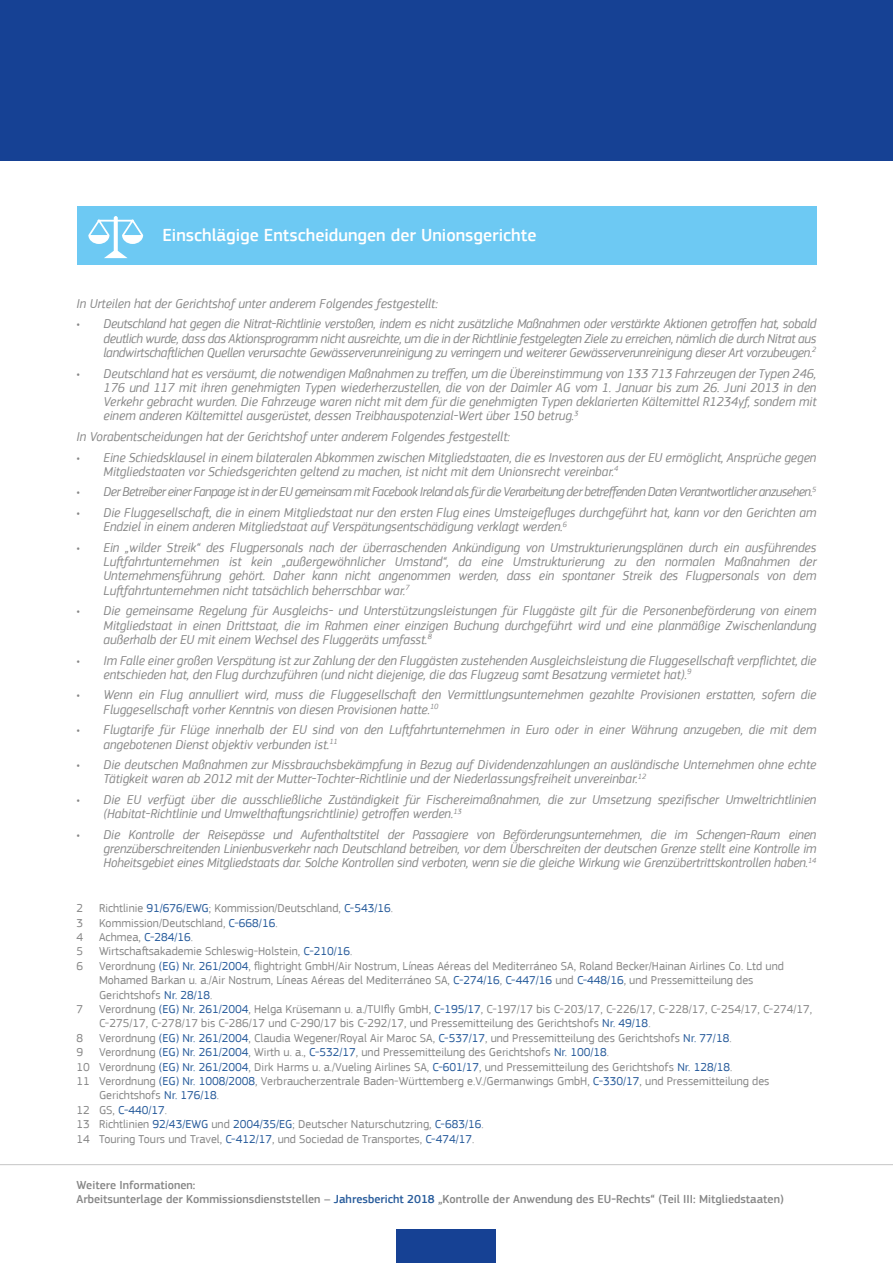
<style>
.page{position:relative;width:893px;height:1263px;background:#fff}
.page>*{position:absolute;margin:0;border:0;box-sizing:border-box;transform-origin:0 0}
.t1{font:500 18px "EC Square Sans Pro";color:#fff}
.t2{font:italic 13.5px/14.2px "EC Square Sans Pro";color:#878787;scale:.95 1}
.t3{font:italic 13.5px "EC Square Sans Pro";letter-spacing:-.04em;color:#878787;scale:.95 1}
.t4{font:12px/14.4px "EC Square Sans Pro";color:#878787}
.t5{font:500 12px/14.4px "EC Square Sans Pro";color:#878787}
.t6{font:12px "EC Square Sans Pro";color:#275b9b}
.s1{color:#275b9b}
.s2{color:#878787}
</style>
<div class="page">
<hr style="left:0;top:1164px;width:893px;height:1px;background:#c6c6c6">
<div style="left:0;top:0;width:893px;height:160px;background:#164194"></div>
<div style="left:77px;top:207px;width:739px;height:58px;background:#6dc9f3"></div>
<svg style="left:88px;top:216px;width:55px;height:42px"></svg>
<div style="left:397px;top:1229px;width:99px;height:34px;background:#164194"></div>
<h1 class="t1" style="left:162px;top:225px;width:376px">Einschlägige Entscheidungen der Unionsgerichte</h1>
<p class="t2" style="left:77px;top:296px;width:382px">In Urteilen hat der Gerichtshof unter anderem Folgendes festgestellt:</p>
<p class="t2" style="left:104px;top:317px;width:752px;text-align:justify;text-indent:-27px">• Deutschland hat gegen die Nitrat-Richtlinie verstoßen, indem es nicht zusätzliche Maßnahmen oder verstärkte Aktionen getroffen hat, sobald deutlich wurde, dass das Aktionsprogramm nicht ausreichte, um die in der Richtlinie festgelegten Ziele zu erreichen, nämlich die durch Nitrat aus landwirtschaftlichen Quellen verursachte Gewässerverunreinigung zu verringern und weiterer Gewässerverunreinigung dieser Art vorzubeugen.<sup>2</sup></p>
<p class="t2" style="left:104px;top:366px;width:752px;text-align:justify;text-indent:-27px">• Deutschland hat es versäumt, die notwendigen Maßnahmen zu treffen, um die Übereinstimmung von 133 713 Fahrzeugen der Typen 246, 176 und 117 mit ihren genehmigten Typen wiederherzustellen, die von der Daimler AG vom 1. Januar bis zum 26. Juni 2013 in den Verkehr gebracht wurden. Die Fahrzeuge waren nicht mit dem für die genehmigten Typen deklarierten Kältemittel R1234yf, sondern mit einem anderen Kältemittel ausgerüstet, dessen Treibhauspotenzial-Wert über 150 betrug.<sup>3</sup></p>
<p class="t2" style="left:77px;top:429px;width:458px">In Vorabentscheidungen hat der Gerichtshof unter anderem Folgendes festgestellt:</p>
<p class="t2" style="left:104px;top:450px;width:752px;text-indent:-27px">• Eine Schiedsklausel in einem bilateralen Abkommen zwischen Mitgliedstaaten, die es Investoren aus der EU ermöglicht, Ansprüche gegen<br>Mitgliedstaaten vor Schiedsgerichten geltend zu machen, ist nicht mit dem Unionsrecht vereinbar.<sup>4</sup></p>
<p class="t3" style="left:77px;top:484px;width:780px">• Der Betreiber einer Fanpage ist in der EU gemeinsam mit Facebook Ireland als für die Verarbeitung der betreffenden Daten Verantwortlicher anzusehen.<sup>5</sup></p>
<p class="t2" style="left:104px;top:506px;width:752px;text-indent:-27px">• Die Fluggesellschaft, die in einem Mitgliedstaat nur den ersten Flug eines Umsteigefluges durchgeführt hat, kann vor den Gerichten am<br>Endziel in einem anderen Mitgliedstaat auf Verspätungsentschädigung verklagt werden.<sup>6</sup></p>
<p class="t2" style="left:104px;top:540px;width:752px;text-align:justify;text-indent:-27px">• Ein „wilder Streik“ des Flugpersonals nach der überraschenden Ankündigung von Umstrukturierungsplänen durch ein ausführendes Luftfahrtunternehmen ist kein „außergewöhnlicher Umstand“, da eine Umstrukturierung zu den normalen Maßnahmen der Unternehmensführung gehört. Daher kann nicht angenommen werden, dass ein spontaner Streik des Flugpersonals von dem Luftfahrtunternehmen nicht tatsächlich beherrschbar war.<sup>7</sup></p>
<p class="t2" style="left:104px;top:604px;width:752px;text-align:justify;text-indent:-27px">• Die gemeinsame Regelung für Ausgleichs- und Unterstützungsleistungen für Fluggäste gilt für die Personenbeförderung von einem Mitgliedstaat in einen Drittstaat, die im Rahmen einer einzigen Buchung durchgeführt wird und eine planmäßige Zwischenlandung außerhalb der EU mit einem Wechsel des Fluggeräts umfasst.<sup>8</sup></p>
<p class="t2" style="left:104px;top:653px;width:752px;text-indent:-27px">• Im Falle einer großen Verspätung ist zur Zahlung der den Fluggästen zustehenden Ausgleichsleistung die Fluggesellschaft verpflichtet, die entschieden hat, den Flug durchzuführen (und nicht diejenige, die das Flugzeug samt Besatzung vermietet hat).<sup>9</sup></p>
<p class="t2" style="left:104px;top:688px;width:752px;text-indent:-27px">• Wenn ein Flug annulliert wird, muss die Fluggesellschaft den Vermittlungsunternehmen gezahlte Provisionen erstatten, sofern die<br>Fluggesellschaft vorher Kenntnis von diesen Provisionen hatte.<sup>10</sup></p>
<p class="t2" style="left:104px;top:723px;width:752px;text-indent:-27px">• Flugtarife für Flüge innerhalb der EU sind von den Luftfahrtunternehmen in Euro oder in einer Währung anzugeben, die mit dem angebotenen Dienst objektiv verbunden ist.<sup>11</sup></p>
<p class="t2" style="left:104px;top:758px;width:752px;text-indent:-27px">• Die deutschen Maßnahmen zur Missbrauchsbekämpfung in Bezug auf Dividendenzahlungen an ausländische Unternehmen ohne echte<br>Tätigkeit waren ab 2012 mit der Mutter-Tochter-Richtlinie und der Niederlassungsfreiheit unvereinbar.<sup>12</sup></p>
<p class="t2" style="left:104px;top:792px;width:752px;text-indent:-27px">• Die EU verfügt über die ausschließliche Zuständigkeit für Fischereimaßnahmen, die zur Umsetzung spezifischer Umweltrichtlinien (Habitat-Richtlinie und Umwelthaftungsrichtlinie) getroffen werden.<sup>13</sup></p>
<p class="t2" style="left:104px;top:827px;width:752px;text-align:justify;text-indent:-27px">• Die Kontrolle der Reisepässe und Aufenthaltstitel der Passagiere von Beförderungsunternehmen, die im Schengen-Raum einen grenzüberschreitenden Linienbusverkehr nach Deutschland betreiben, vor dem Überschreiten der deutschen Grenze stellt eine Kontrolle im Hoheitsgebiet eines Mitgliedstaats dar. Solche Kontrollen sind verboten, wenn sie die gleiche Wirkung wie Grenzübertrittskontrollen haben.<sup>14</sup></p>
<p class="t4" style="left:77px;top:901px;width:8px">2</p>
<p class="t4" style="left:99px;top:901px;width:295px">Richtlinie <span class="s1">91/676/EWG</span>; Kommission/Deutschland, <span class="s1">C-543/16</span>.</p>
<p class="t4" style="left:77px;top:915px;width:8px">3</p>
<p class="t4" style="left:99px;top:915px;width:180px">Kommission/Deutschland, <span class="s1">C-668/16</span>.</p>
<p class="t4" style="left:77px;top:930px;width:8px">4</p>
<p class="t4" style="left:99px;top:930px;width:96px">Achmea, <span class="s1">C-284/16</span>.</p>
<p class="t4" style="left:77px;top:944px;width:8px">5</p>
<p class="t4" style="left:99px;top:944px;width:255px">Wirtschaftsakademie Schleswig-Holstein, <span class="s1">C-210/16</span>.</p>
<p class="t4" style="left:77px;top:959px;width:8px">6</p>
<p class="t4" style="left:99px;top:959px;width:686px">Verordnung <span class="s1">(EG) Nr. 261/2004</span>, flightright GmbH/Air Nostrum, Líneas Aéreas del Mediterráneo SA, Roland Becker/Hainan Airlines Co. Ltd und<br>Mohamed Barkan u. a./Air Nostrum, Líneas Aéreas del Mediterráneo SA, <span class="s1">C-274/16</span>, <span class="s1">C-447/16</span> und <span class="s1">C-448/16</span>, und Pressemitteilung des<br>Gerichtshofs <span class="s1">Nr. 28/18</span>.</p>
<p class="t4" style="left:77px;top:1002px;width:8px">7</p>
<p class="t4" style="left:99px;top:1002px;width:715px">Verordnung <span class="s1">(EG) Nr. 261/2004</span>, Helga Krüsemann u. a./TUIfly GmbH, <span class="s1">C-195/17</span>, C-197/17 bis C-203/17, C-226/17, C-228/17, C-254/17, C-274/17,<br>C-275/17, C-278/17 bis C-286/17 und C-290/17 bis C-292/17, und Pressemitteilung des Gerichtshofs <span class="s1">Nr. 49/18</span>.</p>
<p class="t4" style="left:77px;top:1031px;width:8px">8</p>
<p class="t4" style="left:99px;top:1031px;width:634px">Verordnung <span class="s1">(EG) Nr. 261/2004</span>, Claudia Wegener/Royal Air Maroc SA, <span class="s1">C-537/17</span>, und Pressemitteilung des Gerichtshofs <span class="s1">Nr. 77/18</span>.</p>
<p class="t4" style="left:77px;top:1045px;width:8px">9</p>
<p class="t4" style="left:99px;top:1045px;width:511px">Verordnung <span class="s1">(EG) Nr. 261/2004</span>, Wirth u. a., <span class="s1">C-532/17</span>, und Pressemitteilung des Gerichtshofs <span class="s1">Nr. 100/18</span>.</p>
<p class="t4" style="left:77px;top:1059px;width:657px">10 Verordnung <span class="s1">(EG) Nr. 261/2004</span>, Dirk Harms u. a./Vueling Airlines SA, <span class="s1">C-601/17</span>, und Pressemitteilung des Gerichtshofs <span class="s1">Nr. 128/18</span>.</p>
<p class="t4" style="left:77px;top:1074px;width:694px">11 Verordnung <span class="s1">(EG) Nr. 1008/2008</span>, Verbraucherzentrale Baden-Württemberg e.V./Germanwings GmbH, <span class="s1">C-330/17</span>, und Pressemitteilung des</p>
<p class="t4" style="left:99px;top:1088px;width:122px">Gerichtshofs <span class="s1">Nr. 176/18</span>.</p>
<p class="t6" style="left:77px;top:1103px;width:92px"><span class="s2">12 GS,</span> C-440/17<span class="s2">.</span></p>
<p class="t4" style="left:77px;top:1117px;width:409px">13 Richtlinien <span class="s1">92/43/EWG</span> und <span class="s1">2004/35/EG</span>; Deutscher Naturschutzring, <span class="s1">C-683/16</span>.</p>
<p class="t4" style="left:77px;top:1131px;width:399px">14 Touring Tours und Travel, <span class="s1">C-412/17</span>, und Sociedad de Transportes, <span class="s1">C-474/17</span>.</p>
<p class="t5" style="left:77px;top:1178px;width:709px">Weitere Informationen:<br>Arbeitsunterlage der Kommissionsdienststellen – <span class="s1">Jahresbericht 2018</span> „Kontrolle der Anwendung des EU-Rechts“ (Teil III: Mitgliedstaaten)</p>
</div>
